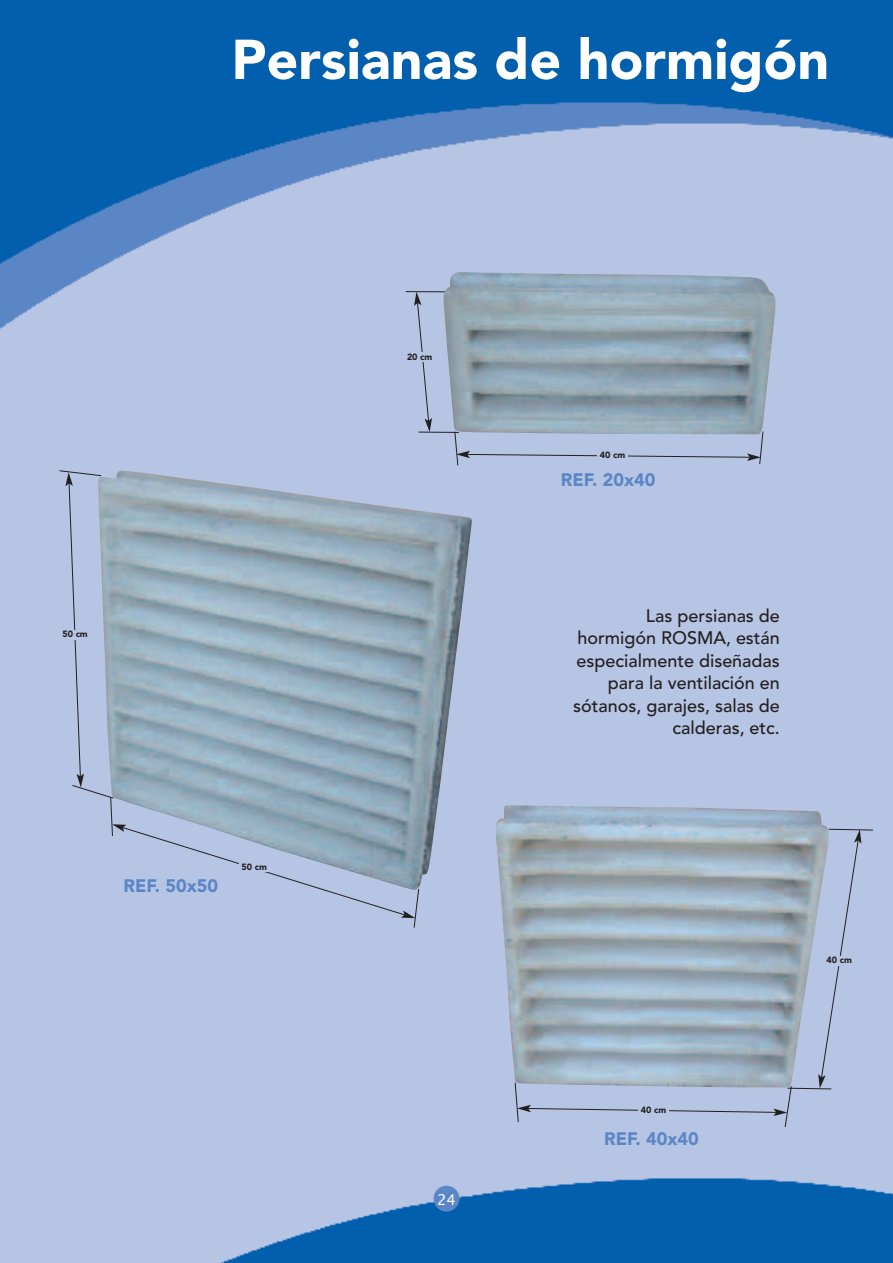
<style>
.page{position:relative;width:893px;height:1263px;background:#fff}
.page>*{position:absolute;margin:0;border:0;box-sizing:border-box;transform-origin:0 0}
.t1{font:900 55.5px "Avenir";color:#fff}
.t2{font:500 18px/22.5px "Avenir";color:#231f20;text-align:right}
.t3{font:900 18px "Avenir";color:#5b86c5}
.t4{font:15px "Lucida Grande";color:#fff}
.t5{font:900 9px "Avenir";color:#231f20}
</style>
<div class="page">
<img style="left:0;top:0;width:893px;height:1263px">
<div style="left:434px;top:1186px;width:25px;height:25px;background:#5b86c5;border-radius:50%"></div>
<img style="left:443px;top:272px;width:333px;height:163px">
<img style="left:496px;top:805px;width:333px;height:282px">
<img style="left:98px;top:470px;width:374px;height:420px">
<svg style="left:59px;top:471px;width:360px;height:457px;background:#9eb2c6"></svg>
<div style="left:239px;top:863px;width:30px;height:9px;background:#b7c5e4"></div>
<svg style="left:515px;top:829px;width:358px;height:298px;background:#a2b2c3"></svg>
<div style="left:824px;top:956px;width:30px;height:9px;background:#b7c5e4"></div>
<svg style="left:414px;top:292px;width:18px;height:140px;background:#aab6d3"></svg>
<div style="left:404px;top:353px;width:31px;height:9px;background:#b7c5e4"></div>
<hr style="left:406px;top:291px;width:39px;height:1px;background:#231f20">
<hr style="left:419px;top:432px;width:40px;height:1px;background:#231f20">
<svg style="left:455px;top:431px;width:308px;height:35px;background:#aebcd8"></svg>
<h1 class="t1" style="left:231px;top:37px;width:599px">Persianas de hormigón</h1>
<p class="t5" style="left:62px;top:630px;width:27px">50 cm</p>
<p class="t3" style="left:124px;top:878px;width:96px">REF. 50x50</p>
<p class="t5" style="left:241px;top:863px;width:27px">50 cm</p>
<p class="t5" style="left:407px;top:353px;width:27px">20 cm</p>
<p class="t4" style="left:437px;top:1190px;width:20px">24</p>
<p class="t5" style="left:600px;top:451px;width:27px">40 cm</p>
<p class="t3" style="left:561px;top:472px;width:96px">REF. 20x40</p>
<p class="t2" style="left:573px;top:606px;width:208px">Las persianas de hormigón ROSMA, están especialmente diseñadas para la ventilación en sótanos, garajes, salas de calderas, etc.</p>
<p class="t5" style="left:641px;top:1106px;width:27px">40 cm</p>
<p class="t3" style="left:604px;top:1131px;width:96px">REF. 40x40</p>
<p class="t5" style="left:826px;top:956px;width:27px">40 cm</p>
</div>
